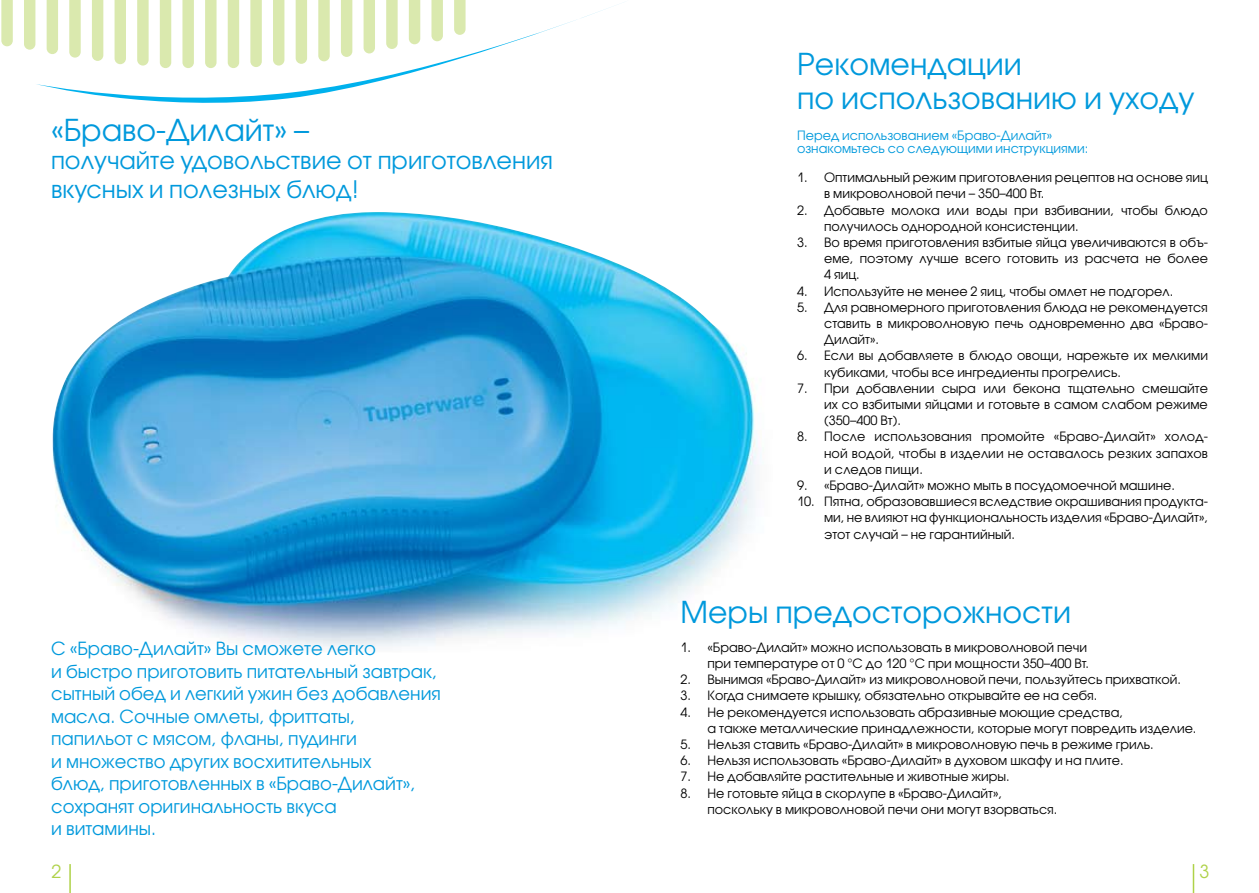
<style>
.page{position:relative;width:1259px;height:893px;background:#fff}
.page>*{position:absolute;margin:0;border:0;box-sizing:border-box;transform-origin:0 0}
.t1{font:30px/34.5px "Avant Garde Gothic C";color:#0099dc}
.t2{font:24px/28.8px "Avant Garde Gothic C";color:#0099dc}
.t3{font:18px/22.5px "Avant Garde Gothic C";color:#0099dc}
.t4{font:18px "Avant Garde Gothic C";color:#afd249}
.t5{font:12.75px/16.2px "Avant Garde Gothic C";color:#000}
.t6{font:12.75px/13.5px "Avant Garde Gothic C";color:#0099dc}
</style>
<div class="page">
<svg style="left:24px;top:0;width:11px;height:50px"></svg>
<svg style="left:1px;top:0;width:12px;height:46px"></svg>
<img style="left:52px;top:212px;width:709px;height:435px">
<hr style="left:69px;top:864px;width:2px;height:29px;background:#afd249">
<hr style="left:1192px;top:864px;width:2px;height:29px;background:#afd249">
<svg style="left:36px;top:0;width:588px;height:103px"></svg>
<h1 class="t1" style="left:51px;top:112px;width:259px">«Браво-Дилайт» –</h1>
<h2 class="t2" style="left:51px;top:146px;width:503px">получайте удовольствие от приготовления вкусных и полезных блюд!</h2>
<p class="t3" style="left:51px;top:637px;width:391px">С «Браво-Дилайт» Вы сможете легко<br>и быстро приготовить питательный завтрак, сытный обед и легкий ужин без добавления масла. Сочные омлеты, фриттаты, папильот с мясом, фланы, пудинги<br>и множество других восхитительных<br>блюд, приготовленных в «Браво-Дилайт», сохранят оригинальность вкуса<br>и витамины.</p>
<h1 class="t1" style="left:797px;top:46px;width:399px">Рекомендации<br>по использованию и уходу</h1>
<p class="t6" style="left:797px;top:128px;width:293px">Перед использованием «Браво-Дилайт» ознакомьтесь со следующими инструкциями:</p>
<p class="t5" style="left:824px;top:169px;width:385px;text-indent:-27px">1. Оптимальный режим приготовления рецептов на основе яиц в микроволновой печи – 350–400 Вт.</p>
<p class="t5" style="left:824px;top:202px;width:385px;text-indent:-27px">2. Добавьте молока или воды при взбивании, чтобы блюдо получилось однородной консистенции.</p>
<p class="t5" style="left:824px;top:234px;width:385px;text-align:justify;text-indent:-27px">3. Во время приготовления взбитые яйца увеличиваются в объ&shy;еме, поэтому лучше всего готовить из расчета не более 4 яиц.</p>
<p class="t5" style="left:797px;top:283px;width:377px">4. Используйте не менее 2 яиц, чтобы омлет не подгорел.</p>
<p class="t5" style="left:824px;top:299px;width:385px;text-align:justify;text-indent:-27px">5. Для равномерного приготовления блюда не рекомендуется ставить в микроволновую печь одновременно два «Браво-Дилайт».</p>
<p class="t5" style="left:824px;top:348px;width:385px;text-indent:-27px">6. Если вы добавляете в блюдо овощи, нарежьте их мелкими кубиками, чтобы все ингредиенты прогрелись.</p>
<p class="t5" style="left:824px;top:380px;width:385px;text-align:justify;text-indent:-27px">7. При добавлении сыра или бекона тщательно смешайте их со взбитыми яйцами и готовьте в самом слабом режиме (350–400 Вт).</p>
<p class="t5" style="left:824px;top:429px;width:385px;text-align:justify;text-indent:-27px">8. После использования промойте «Браво-Дилайт» холод&shy;ной водой, чтобы в изделии не оставалось резких запахов и следов пищи.</p>
<p class="t5" style="left:797px;top:477px;width:379px">9. «Браво-Дилайт» можно мыть в посудомоечной машине.</p>
<p class="t5" style="left:824px;top:493px;width:385px;text-align:justify;text-indent:-27px">10. Пятна, образовавшиеся вследствие окрашивания продукта&shy;ми, не влияют на функциональность изделия «Браво-Дилайт», этот случай – не гарантийный.</p>
<h1 class="t1" style="left:680px;top:594px;width:392px">Меры предосторожности</h1>
<p class="t5" style="left:680px;top:639px;width:410px;text-align:right">1. «Браво-Дилайт» можно использовать в микроволновой печи при температуре от 0 °C до 120 °C при мощности 350–400 Вт.</p>
<p class="t5" style="left:680px;top:671px;width:502px">2. Вынимая «Браво-Дилайт» из микроволновой печи, пользуйтесь прихваткой.</p>
<p class="t5" style="left:680px;top:687px;width:418px">3. Когда снимаете крышку, обязательно открывайте ее на себя.</p>
<p class="t5" style="left:707px;top:704px;width:490px;text-indent:-27px">4. Не рекомендуется использовать абразивные моющие средства,<br>а также металлические принадлежности, которые могут повредить изделие.</p>
<p class="t5" style="left:680px;top:736px;width:475px">5. Нельзя ставить «Браво-Дилайт» в микроволновую печь в режиме гриль.</p>
<p class="t5" style="left:680px;top:752px;width:444px">6. Нельзя использовать «Браво-Дилайт» в духовом шкафу и на плите.</p>
<p class="t5" style="left:680px;top:768px;width:331px">7. Не добавляйте растительные и животные жиры.</p>
<p class="t5" style="left:707px;top:785px;width:351px;text-indent:-27px">8. Не готовьте яйца в скорлупе в «Браво-Дилайт», поскольку в микроволновой печи они могут взорваться.</p>
<h3 class="t4" style="left:52px;top:861px;width:11px">2</h3>
<h3 class="t4" style="left:1199px;top:861px;width:11px">3</h3>
</div>
